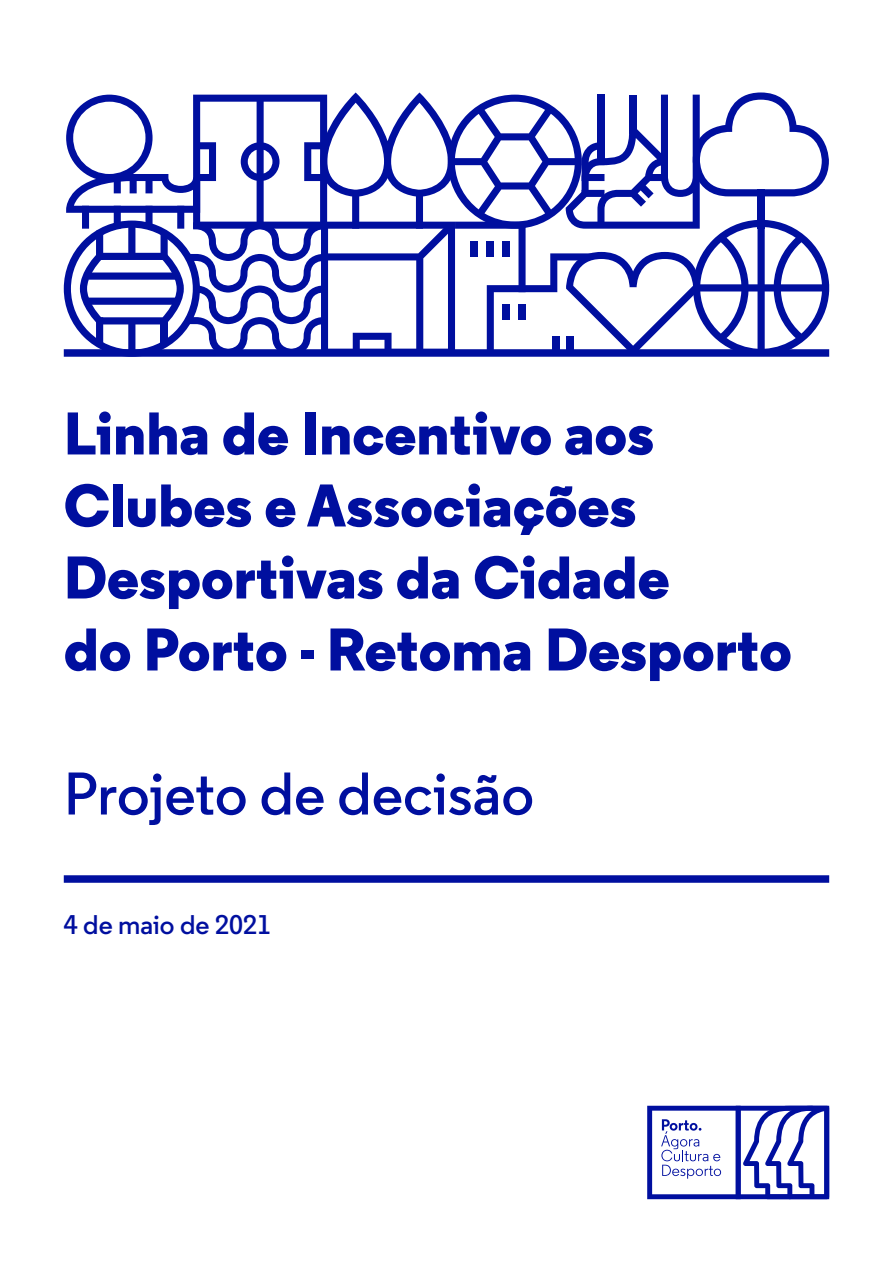
<style>
.page{position:relative;width:893px;height:1263px;background:#fff}
.page>*{position:absolute;margin:0;border:0;box-sizing:border-box;transform-origin:0 0}
.t1{font:800 60px/72px "Regular";color:#000f9f}
.t2{font:600 60px "Regular";color:#000f9f}
.t3{font:600 27px "Regular";color:#000f9f}
</style>
<div class="page">
<div style="left:64px;top:875px;width:765px;height:8px;background:#000f9f"></div>
<svg style="left:64px;top:92px;width:765px;height:265px"></svg>
<div style="left:503px;top:305px;width:7px;height:15px;background:#000f9f"></div>
<div style="left:518px;top:305px;width:8px;height:15px;background:#000f9f"></div>
<div style="left:566px;top:336px;width:7px;height:16px;background:#000f9f"></div>
<div style="left:552px;top:336px;width:7px;height:16px;background:#000f9f"></div>
<div style="left:503px;top:241px;width:7px;height:16px;background:#000f9f"></div>
<div style="left:487px;top:241px;width:7px;height:16px;background:#000f9f"></div>
<div style="left:471px;top:241px;width:7px;height:16px;background:#000f9f"></div>
<svg style="left:647px;top:1106px;width:182px;height:93px"></svg>
<p class="t1" style="left:64px;top:398px;width:729px">Linha de Incentivo aos<br>Clubes e Associações<br>Desportivas da Cidade<br>do Porto - Retoma Desporto</p>
<p class="t2" style="left:64px;top:756px;width:472px">Projeto de decisão</p>
<p class="t3" style="left:64px;top:908px;width:209px">4 de maio de 2021</p>
</div>
